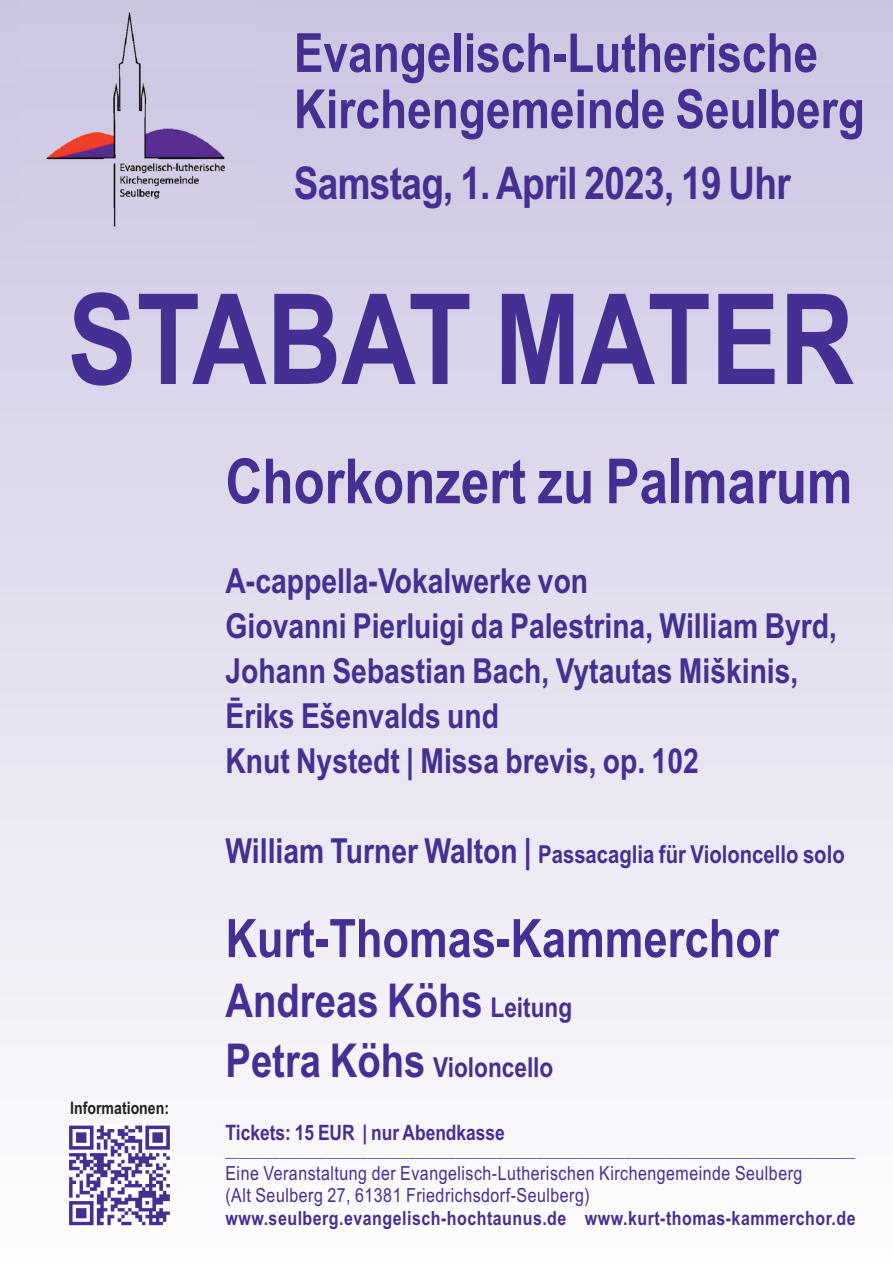
<style>
.page{position:relative;width:893px;height:1263px;background:#fff}
.page>*{position:absolute;margin:0;border:0;box-sizing:border-box;transform-origin:0 0}
.t1{font:700 126px "Arial Narrow";color:#452f92}
.t2{font:700 62.25px "Arial Narrow";color:#452f92}
.t3{font:700 54px/56.2px "Arial Narrow";color:#452f92}
.t4{font:700 53.03px "Arial Narrow";color:#452f92}
.t5{font:700 46.65px "Arial Narrow";color:#452f92}
.t6{font:700 45.08px "Arial Narrow";letter-spacing:-.015em;color:#452f92}
.t7{font:700 34.5px/45px "Arial Narrow";color:#452f92}
.t8{font:700 27.6px "Arial Narrow";color:#452f92}
.t9{font:700 24.75px "Arial Narrow";color:#452f92}
.t10{font:700 21.23px "Arial Narrow";color:#452f92}
.t11{font:19.5px/22.5px "Arial Narrow";letter-spacing:.025em;color:#452f92}
.t12{font:700 19.5px "Arial Narrow";letter-spacing:.025em;color:#452f92}
.t13{font:700 17.25px "Arial Narrow";color:#231f20}
.t14{font:700 14.85px "Arial Narrow";color:#452f92}
.s1{font-size:34.5px}
.s2{font-size:27.6px}
.s3{font-size:46.65px}
</style>
<div class="page">
<div style="left:0;top:0;width:893px;height:1263px;background:linear-gradient(to bottom,#cac4e1,#fcfdfe)"></div>
<img style="left:69px;top:1124px;width:101px;height:102px">
<img style="left:21px;top:2px;width:234px;height:246px">
<h3 class="t3" style="left:294px;top:25px;width:572px">Evangelisch-Lutherische<br>Kirchengemeinde Seulberg</h3>
<h3 class="t6" style="left:294px;top:157px;width:498px">Samstag, 1.April 2023, 19 Uhr</h3>
<h1 class="t1" style="left:68px;top:267px;width:788px">STABAT MATER</h1>
<h2 class="t2" style="left:225px;top:445px;width:628px">Chorkonzert zu Palmarum</h2>
<p class="t7" style="left:225px;top:559px;width:613px">A-cappella-Vokalwerke von<br>Giovanni Pierluigi da Palestrina, William Byrd, Johann Sebastian Bach, Vytautas Miškinis, Ēriks Ešenvalds und<br>Knut Nystedt | Missa brevis, op. 102</p>
<p class="t9" style="left:225px;top:840px;width:621px"><span class="s1">William Turner Walton |</span> Passacaglia für Violoncello solo</p>
<p class="t13" style="left:70px;top:1098px;width:101px">Informationen:</p>
<h3 class="t4" style="left:225px;top:908px;width:555px">Kurt-Thomas-Kammerchor</h3>
<h3 class="t5" style="left:225px;top:974px;width:348px">Andreas Köhs <span class="s2">Leitung</span></h3>
<p class="t8" style="left:225px;top:1051px;width:329px"><span class="s3">Petra Köhs</span> Violoncello</p>
<p class="t10" style="left:225px;top:1120px;width:281px">Tickets: 15 EUR | nur Abendkasse</p>
<p class="t14" style="left:225px;top:1143px;width:631px">_____________________________________________________________________________________________</p>
<p class="t11" style="left:225px;top:1162px;width:578px">Eine Veranstaltung der Evangelisch-Lutherischen Kirchengemeinde Seulberg (Alt Seulberg 27, 61381 Friedrichsdorf-Seulberg)</p>
<p class="t12" style="left:225px;top:1206px;width:632px">www.seulberg.evangelisch-hochtaunus.de www.kurt-thomas-kammerchor.de</p>
</div>
